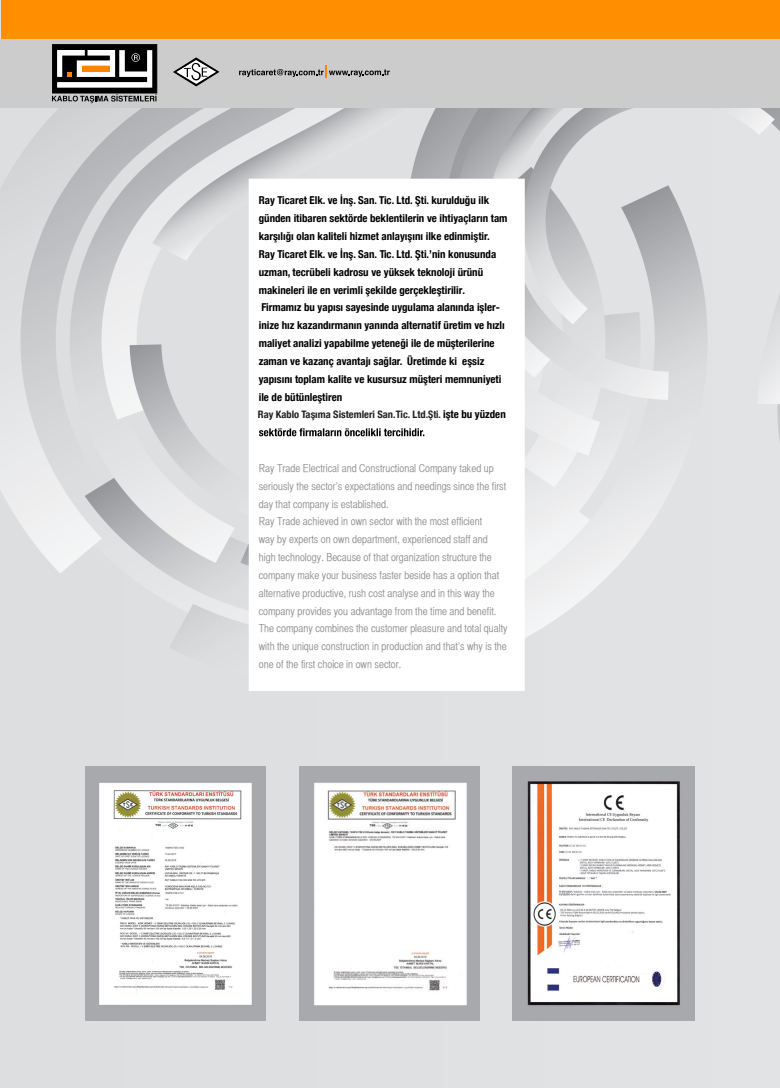
<style>
.page{position:relative;width:780px;height:1088px;background:#fff}
.page>*{position:absolute;margin:0;border:0;box-sizing:border-box;transform-origin:0 0}
.t1{font:10.88px/17.9px "Helvetica CY Plain";color:#919191}
.t2{font:700 condensed 10.88px/17.9px "Helvetica Neue";color:#000}
.t3{font:700 condensed 10.25px "Helvetica Neue";color:#231f20}
.s1{font-size:10.88px;color:#000}
</style>
<div class="page">
<img style="left:0;top:0;width:780px;height:1088px">
<hr style="left:779px;top:40px;width:1px;height:68px;background:#ccc">
<div style="left:0;top:40px;width:779px;height:68px;background:#ccc"></div>
<div style="left:724px;top:0;width:56px;height:39px;background:#ff8f00"></div>
<div style="left:52px;top:44px;width:105px;height:49px;background:#000;border:1px solid #000"></div>
<svg style="left:57px;top:50px;width:95px;height:38px"></svg>
<svg style="left:52px;top:94px;width:104px;height:9px"></svg>
<svg style="left:173px;top:57px;width:46px;height:29px"></svg>
<svg style="left:239px;top:66px;width:151px;height:12px"></svg>
<div style="left:1px;top:0;width:724px;height:39px;background:#ff8f00"></div>
<img style="left:86px;top:766px;width:180px;height:254px">
<img style="left:512px;top:766px;width:182px;height:254px">
<img style="left:299px;top:766px;width:180px;height:254px">
<svg style="left:249px;top:179px;width:275px;height:512px"></svg>
<svg style="left:259px;top:428px;width:165px;height:8px"></svg>
<p class="t2" style="left:259px;top:191px;width:250px">Ray Ticaret Elk. ve İnş. San. Tic. Ltd. Şti. kurulduğu ilk günden itibaren sektörde beklentilerin ve ihtiyaçların tam karşılığı olan kaliteli hizmet anlayışını ilke edinmiştir.<br>Ray Ticaret Elk. ve İnş. San. Tic. Ltd. Şti.’nin konusunda uzman, tecrübeli kadrosu ve yüksek teknoloji ürünü makineleri ile en verimli şekilde gerçekleştirilir.<br>Firmamız bu yapısı sayesinde uygulama alanında işler&shy;inize hız kazandırmanın yanında alternatif üretim ve hızlı maliyet analizi yapabilme yeteneği ile de müşterilerine zaman ve kazanç avantajı sağlar. Üretimde ki eşsiz yapısını toplam kalite ve kusursuz müşteri memnuniyeti ile de bütünleştiren</p>
<p class="t3" style="left:258px;top:408px;width:249px">Ray Kablo Taşıma Sistemleri San.Tic. Ltd.Şti. <span class="s1">işte bu yüzden</span></p>
<p class="t1" style="left:259px;top:459px;width:250px">Ray Trade Electrical and Constructional Company taked up seriously the sector’s expectations and needings since the first day that company is established.<br>Ray Trade achieved in own sector with the most efficient<br>way by experts on own department, experienced staff and<br>high technology. Because of that organization structure the company make your business faster beside has a option that alternative productive, rush cost analyse and in this way the company provides you advantage from the time and benefit.<br>The company combines the customer pleasure and total qualty with the unique construction in production and that’s why is the one of the first choice in own sector.</p>
</div>
